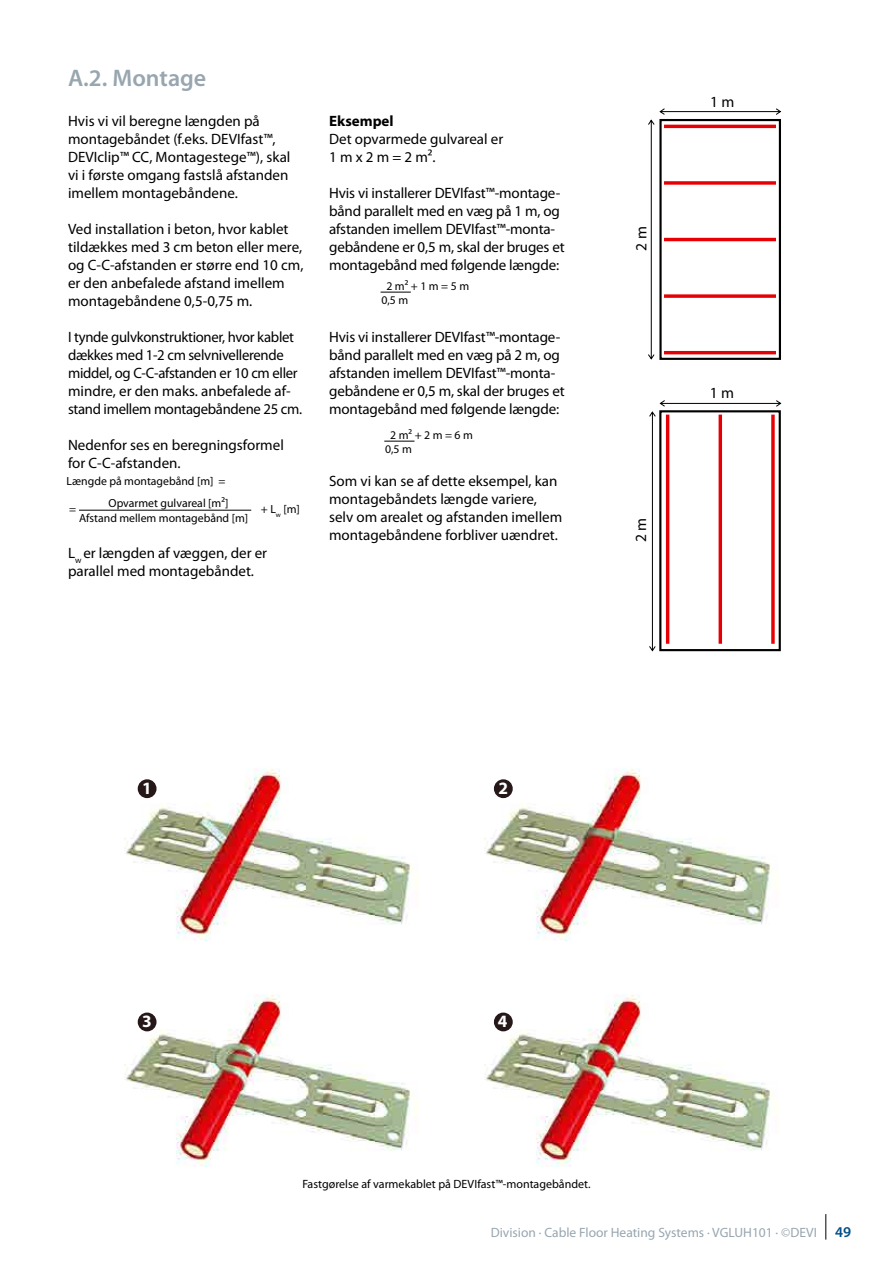
<style>
.page{position:relative;width:893px;height:1263px;background:#fff}
.page>*{position:absolute;margin:0;border:0;box-sizing:border-box;transform-origin:0 0}
.t1{font:600 24px "Myriad Pro";color:#98a6b0}
.t2{font:700 17.4px "Myriad Pro";color:#fff}
.t3{font:15.6px "Myriad Pro";color:#000}
.t4{font:15px/18px "Myriad Pro";color:#000}
.t5{font:15px/18px "Myriad Pro";letter-spacing:-.02em;color:#000}
.t6{font:700 15px "Myriad Pro";color:#000}
.t7{font:13.5px "Myriad Pro";color:#98a6b0}
.t8{font:12px "Myriad Pro";color:#000}
.t9{font:11.7px/14.1px "Myriad Pro";color:#000}
.s1{font-weight:600;font-size:15px;color:#004f86}
</style>
<div class="page">
<hr style="left:79px;top:510px;width:172px;height:1px;background:#000">
<hr style="left:381px;top:292px;width:30px;height:1px;background:#000">
<hr style="left:384px;top:441px;width:30px;height:1px;background:#000">
<svg style="left:648px;top:108px;width:133px;height:252px"></svg>
<svg style="left:649px;top:400px;width:132px;height:251px"></svg>
<img style="left:124px;top:768px;width:293px;height:172px">
<img style="left:484px;top:768px;width:293px;height:172px">
<img style="left:124px;top:994px;width:293px;height:172px">
<img style="left:484px;top:994px;width:293px;height:172px">
<div style="left:138px;top:780px;width:18px;height:17px;background:#261818;border-radius:50%"></div>
<div style="left:138px;top:779px;width:19px;height:19px;border:1px solid #261818;border-radius:50%"></div>
<div style="left:495px;top:780px;width:17px;height:17px;background:#261818;border-radius:50%"></div>
<div style="left:494px;top:779px;width:19px;height:19px;border:1px solid #261818;border-radius:50%"></div>
<div style="left:138px;top:1013px;width:18px;height:18px;background:#261818;border-radius:50%"></div>
<div style="left:138px;top:1012px;width:19px;height:19px;border:1px solid #261818;border-radius:50%"></div>
<div style="left:495px;top:1013px;width:17px;height:18px;background:#261818;border-radius:50%"></div>
<div style="left:494px;top:1012px;width:19px;height:19px;border:1px solid #261818;border-radius:50%"></div>
<svg style="left:825px;top:1214px;width:1px;height:25px"></svg>
<h1 class="t1" style="left:68px;top:65px;width:140px">A.2. Montage</h1>
<p class="t4" style="left:68px;top:112px;width:224px">Hvis vi vil beregne længden på montagebåndet (f.eks. DEVIfast™,<br>DEVIclip™ CC, Montagestege™), skal vi i første omgang fastslå afstanden imellem montagebåndene.</p>
<p class="t4" style="left:68px;top:220px;width:237px">Ved installation i beton, hvor kablet tildækkes med 3 cm beton eller mere, og C-C-afstanden er større end 10 cm, er den anbefalede afstand imellem montagebåndene 0,5-0,75 m.</p>
<p class="t5" style="left:68px;top:328px;width:236px">I tynde gulvkonstruktioner, hvor kablet dækkes med 1-2 cm selvnivellerende middel, og C-C-afstanden er 10 cm eller mindre, er den maks. anbefalede af&shy;stand imellem montagebåndene 25 cm.</p>
<p class="t4" style="left:68px;top:436px;width:217px">Nedenfor ses en beregningsformel for C-C-afstanden.</p>
<p class="t9" style="left:67px;top:474px;width:160px">Længde på montagebånd [m] =</p>
<p class="t9" style="left:69px;top:502px;width:9px">=</p>
<p class="t9" style="left:109px;top:497px;width:121px">Opvarmet gulvareal [m²]</p>
<p class="t9" style="left:261px;top:502px;width:41px">+ L<sub>w</sub> [m]</p>
<p class="t9" style="left:79px;top:511px;width:171px">Afstand mellem montagebånd [m]</p>
<p class="t4" style="left:68px;top:544px;width:201px">L<sub>w</sub> er længden af væggen, der er parallel med montagebåndet.</p>
<p class="t6" style="left:329px;top:113px;width:66px">Eksempel</p>
<p class="t4" style="left:329px;top:130px;width:176px">Det opvarmede gulvareal er<br>1 m x 2 m = 2 m².</p>
<p class="t4" style="left:329px;top:184px;width:237px">Hvis vi installerer DEVIfast™-montage&shy;bånd parallelt med en væg på 1 m, og afstanden imellem DEVIfast™-monta&shy;gebåndene er 0,5 m, skal der bruges et montagebånd med følgende længde:</p>
<p class="t9" style="left:381px;top:279px;width:89px;text-indent:5px">2 m² + 1 m = 5 m<br>0,5 m</p>
<p class="t4" style="left:329px;top:328px;width:237px">Hvis vi installerer DEVIfast™-montage&shy;bånd parallelt med en væg på 2 m, og afstanden imellem DEVIfast™-monta&shy;gebåndene er 0,5 m, skal der bruges et montagebånd med følgende længde:</p>
<p class="t9" style="left:385px;top:428px;width:89px;text-indent:5px">2 m² + 2 m = 6 m<br>0,5 m</p>
<p class="t4" style="left:329px;top:472px;width:235px">Som vi kan se af dette eksempel, kan montagebåndets længde variere, selv om arealet og afstanden imellem montagebåndene forbliver uændret.</p>
<p class="t3" style="left:632px;top:251px;width:26px;rotate:-90deg">2 m</p>
<p class="t3" style="left:631px;top:542px;width:26px;rotate:-90deg">2 m</p>
<p class="t3" style="left:710px;top:92px;width:26px">1 m</p>
<p class="t3" style="left:710px;top:383px;width:26px">1 m</p>
<p class="t2" style="left:142px;top:777px;width:11px">1</p>
<p class="t2" style="left:498px;top:777px;width:11px">2</p>
<p class="t2" style="left:142px;top:1010px;width:11px">3</p>
<p class="t2" style="left:498px;top:1010px;width:11px">4</p>
<p class="t8" style="left:302px;top:1177px;width:290px">Fastgørelse af varmekablet på DEVIfast™-montagebåndet.</p>
<p class="t7" style="left:491px;top:1225px;width:362px">Division · Cable Floor Heating Systems · VGLUH101 · ©DEVI <span class="s1">49</span></p>
</div>
